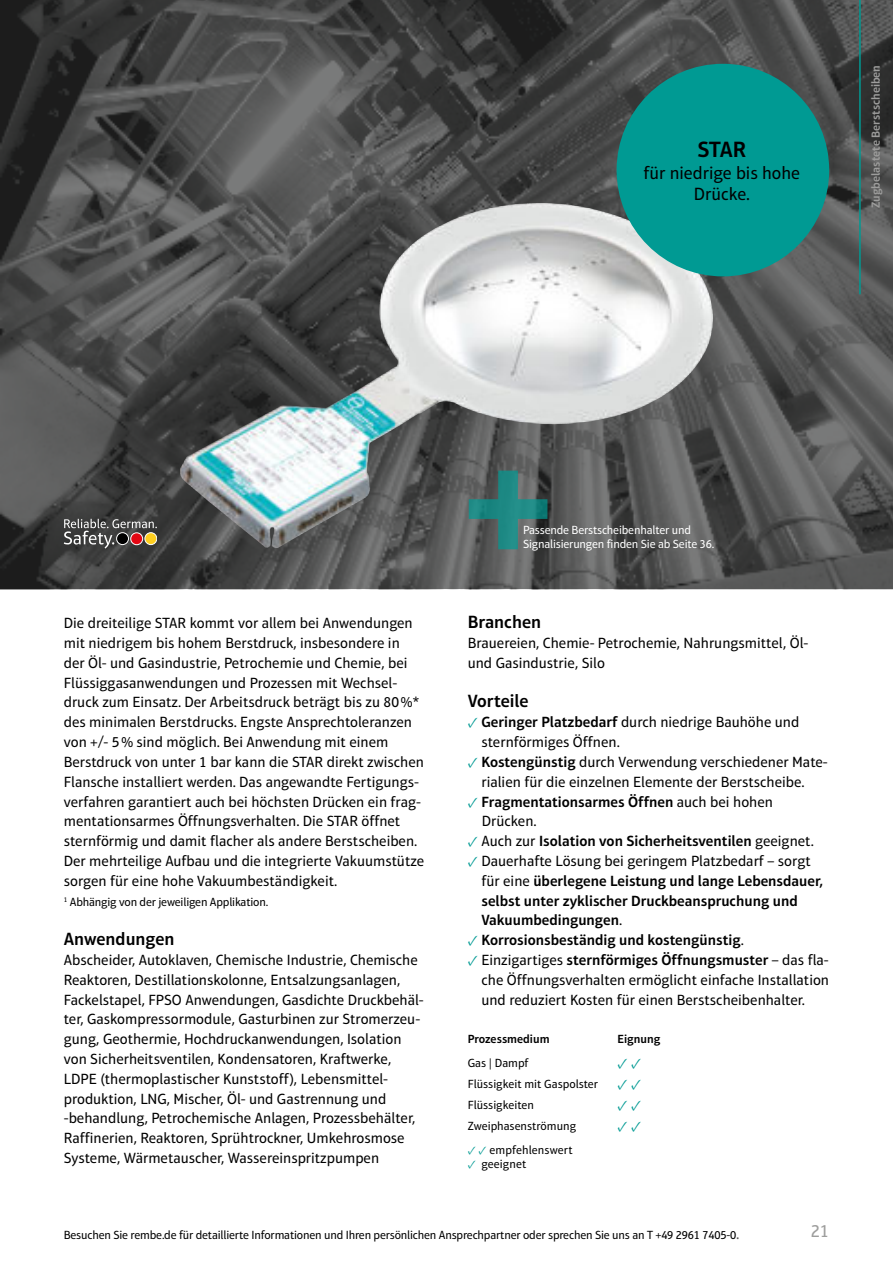
<style>
.page{position:relative;width:893px;height:1263px;background:#fff}
.page>*{position:absolute;margin:0;border:0;box-sizing:border-box;transform-origin:0 0}
.t1{font:900 160.05px "Aptifer Sans LT Pro";color:#009a93}
.t2{font:600 22.5px "Aptifer Sans LT Pro";color:#000}
.t3{font:600 18px "Aptifer Sans LT Pro";color:#000}
.t4{font:18px/21.6px "Aptifer Sans LT Pro";color:#000;text-align:center}
.t5{font:18px "Aptifer Sans LT Pro";color:#9d9d9c}
.t6{font:15px/19.8px "Aptifer Sans LT Pro";color:#000}
.t7{font:600 15px/19.8px "Aptifer Sans LT Pro";color:#000}
.t8{font:15px "Minion Pro";color:#009a93}
.t9{font:12px "Aptifer Sans LT Pro";letter-spacing:-.015em;color:#000}
.t10{font:12px "Aptifer Sans LT Pro";letter-spacing:-.015em;color:#fff}
.t11{font:600 12px "Aptifer Sans LT Pro";color:#000}
.t12{font:12px "Aptifer Sans LT Pro";letter-spacing:.01em;color:#000}
.t13{font:12px "Aptifer Sans LT Pro";letter-spacing:.005em;color:#000}
.t14{font:600 11.85px "Aptifer Sans LT Pro";color:#9d9d9c}
.s1{font-family:"Minion Pro";color:#009a93}
.s2{font-weight:600}
.s3{font-family:"Minion Pro";font-weight:400;color:#009a93}
.s4{font-weight:400}
.s5{font-family:"Myriad Pro";font-size:15px;color:#575756}
</style>
<div class="page">
<img style="left:0;top:0;width:893px;height:590px">
<img style="left:439px;top:203px;width:105px;height:23px">
<div style="left:617px;top:64px;width:212px;height:212px;background:#009a93;border-radius:50%"></div>
<hr style="left:859px;top:0;width:2px;height:294px;background:#009a93">
<svg style="left:64px;top:519px;width:93px;height:30px;background:#6c635d"></svg>
<h2 class="t2" style="left:697px;top:137px;width:50px">STAR</h2>
<p class="t4" style="left:643px;top:162px;width:158px">für niedrige bis hohe<br>Drücke.</p>
<p class="t14" style="left:869px;top:208px;width:144px;rotate:-90deg">Zugbelastete Berstscheiben</p>
<p class="t6" style="left:64px;top:614px;width:362px">Die dreiteilige STAR kommt vor allem bei Anwendungen mit niedrigem bis hohem Berstdruck, insbesondere in der Öl- und Gasindustrie, Petrochemie und Chemie, bei Flüssiggasanwendungen und Prozessen mit Wechsel&shy;druck zum Einsatz. Der Arbeitsdruck beträgt bis zu 80 %* des minimalen Berstdrucks. Engste Ansprechtoleranzen von +/- 5 % sind möglich. Bei Anwendung mit einem Berstdruck von unter 1 bar kann die STAR direkt zwischen Flansche installiert werden. Das angewandte Fertigungs&shy;verfahren garantiert auch bei höchsten Drücken ein frag&shy;mentationsarmes Öffnungs verhalten. Die STAR öffnet sternförmig und damit flacher als andere Berstscheiben.<br>Der mehrteilige Aufbau und die integrierte Vakuumstütze sorgen für eine hohe Vakuum beständigkeit.</p>
<p class="t9" style="left:64px;top:895px;width:206px"><sup>1</sup> Abhängig von der jeweiligen Applikation.</p>
<p class="t3" style="left:64px;top:929px;width:112px">Anwendungen</p>
<p class="t6" style="left:64px;top:950px;width:362px">Abscheider, Autoklaven, Chemische Industrie, Chemische Reaktoren, Destillationskolonne, Entsalzungsanlagen, Fackelstapel, FPSO Anwendungen, Gasdichte Druckbehäl&shy;ter, Gaskompressormodule, Gasturbinen zur Stromerzeu&shy;gung, Geothermie, Hochdruckanwendungen, Isolation von Sicherheitsventilen, Kondensatoren, Kraftwerke, LDPE (thermoplastischer Kunststoff), Lebensmittel&shy;produktion, LNG, Mischer, Öl- und Gastrennung und -behandlung, Petrochemische Anlagen, Prozessbehälter, Raffinerien, Reaktoren, Sprühtrockner, Umkehrosmose Systeme, Wärmetauscher, Wassereinspritzpumpen</p>
<h1 class="t1" style="left:462px;top:405px;width:94px">+</h1>
<p class="t10" style="left:523px;top:523px;width:169px">Passende Berstscheibenhalter und</p>
<p class="t10" style="left:523px;top:538px;width:193px">Signalisierungen finden Sie ab Seite 36.</p>
<p class="t3" style="left:468px;top:613px;width:75px">Branchen</p>
<p class="t6" style="left:468px;top:633px;width:342px">Brauereien, Chemie- Petrochemie, Nahrungsmittel, Öl&shy;und Gasindustrie, Silo</p>
<p class="t3" style="left:468px;top:692px;width:62px">Vorteile</p>
<p class="t6" style="left:481px;top:713px;width:319px;text-indent:-14px"><span class="s1">✓</span> <span class="s2">Geringer Platzbedarf</span> durch niedrige Bauhöhe und sternförmiges Öffnen.</p>
<p class="t6" style="left:481px;top:752px;width:348px;text-indent:-14px"><span class="s1">✓</span> <span class="s2">Kostengünstig</span> durch Verwendung verschiedener Mate&shy;rialien für die einzelnen Elemente der Berstscheibe.</p>
<p class="t7" style="left:482px;top:792px;width:293px;text-indent:-14px"><span class="s3">✓</span> Fragmentationsarmes Öffnen <span class="s4">auch bei hohen<br>Drücken.</span></p>
<p class="t7" style="left:468px;top:831px;width:348px"><span class="s3">✓</span> <span class="s4">Auch zur</span> Isolation von Sicherheitsventilen <span class="s4">geeignet.</span></p>
<p class="t7" style="left:481px;top:851px;width:343px;text-indent:-14px"><span class="s3">✓</span> <span class="s4">Dauerhafte Lösung bei geringem Platzbedarf – sorgt für eine</span> überlegene Leistung und lange Lebensdauer, selbst unter zyklischer Druckbeanspruchung und Vakuumbedingungen<span class="s4">.</span></p>
<p class="t7" style="left:468px;top:930px;width:278px"><span class="s3">✓</span> Korrosionsbeständig und kostengünstig<span class="s4">.</span></p>
<p class="t6" style="left:481px;top:950px;width:349px;text-align:justify;text-indent:-14px"><span class="s1">✓</span> Einzigartiges <span class="s2">sternförmiges Öffnungsmuster</span> – das fla&shy;che Öffnungsverhalten ermöglicht einfache Installation und reduziert Kosten für einen Berstscheibenhalter.</p>
<p class="t11" style="left:468px;top:1033px;width:83px">Prozessmedium</p>
<p class="t11" style="left:618px;top:1033px;width:44px">Eignung</p>
<p class="t9" style="left:468px;top:1056px;width:62px">Gas | Dampf</p>
<p class="t8" style="left:618px;top:1053px;width:25px">✓ ✓</p>
<p class="t9" style="left:468px;top:1077px;width:132px">Flüssigkeit mit Gaspolster</p>
<p class="t8" style="left:618px;top:1075px;width:25px">✓ ✓</p>
<p class="t9" style="left:468px;top:1099px;width:68px">Flüssigkeiten</p>
<p class="t8" style="left:618px;top:1096px;width:25px">✓ ✓</p>
<p class="t9" style="left:468px;top:1120px;width:110px">Zweiphasenströmung</p>
<p class="t8" style="left:618px;top:1117px;width:25px">✓ ✓</p>
<p class="t12" style="left:468px;top:1144px;width:107px"><span class="s1">✓ ✓</span> empfehlenswert</p>
<p class="t13" style="left:468px;top:1158px;width:60px"><span class="s1">✓</span> geeignet</p>
<p class="t9" style="left:64px;top:1230px;width:677px">Besuchen Sie rembe.de für detaillierte Informationen und Ihren persönlichen Ansprechpartner oder sprechen Sie uns an T +49 2961 7405-0<span class="s5">.</span></p>
<p class="t5" style="left:811px;top:1222px;width:20px">21</p>
</div>
